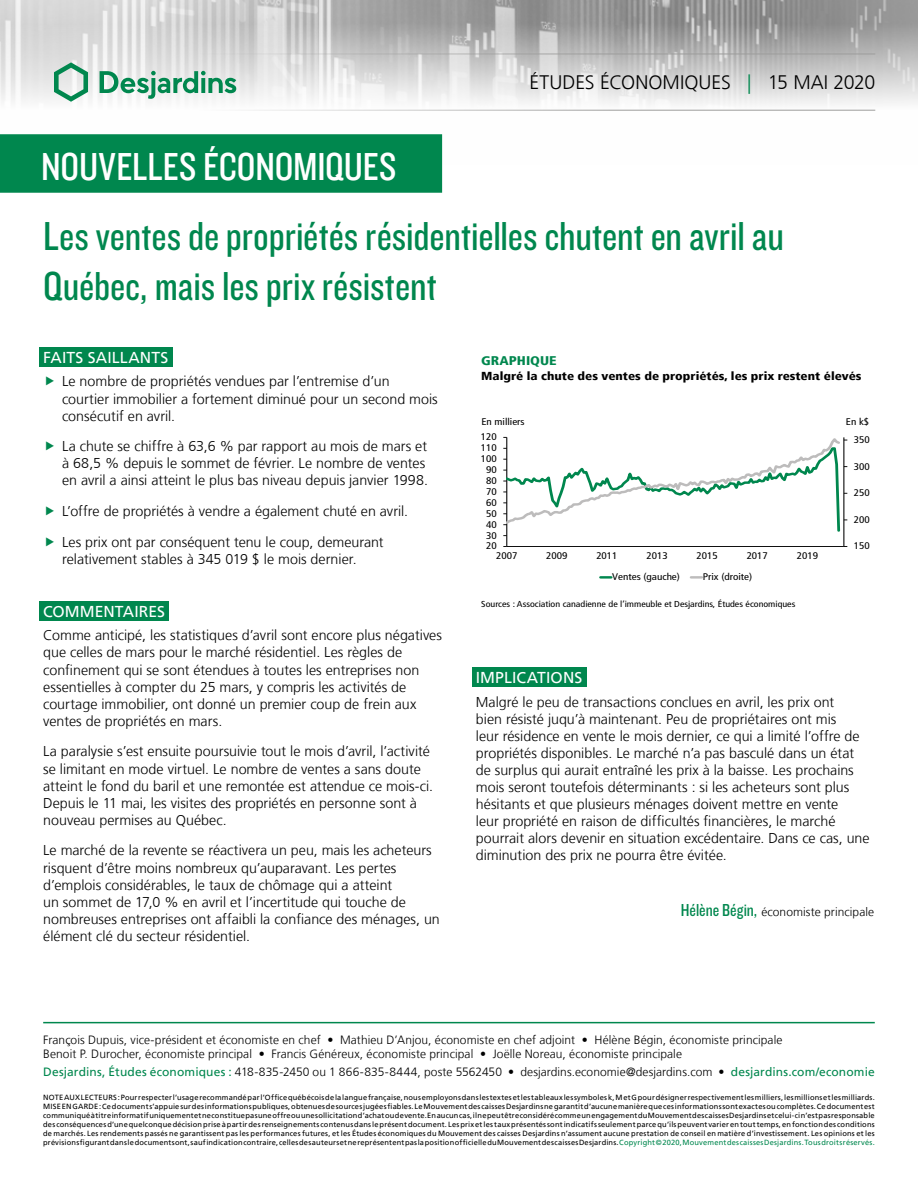
<style>
.page{position:relative;width:918px;height:1188px;background:#fff}
.page>*{position:absolute;margin:0;border:0;box-sizing:border-box;transform-origin:0 0}
.t1{font:42px/50.4px "Knockout 29 Junior Ltweight";color:#00874e}
.t2{font:40.5px "Knockout 29 Junior Ltweight";color:#fff}
.t3{font:300 19.5px "Frutiger LT";color:#000}
.t4{font:15.75px "Frutiger LT";letter-spacing:.005em;color:#fff}
.t5{font:300 14.25px/17.1px "Frutiger LT";color:#000}
.t6{font:900 condensed 12.6px "Frutiger LT";color:#00874e;scale:1.15 1}
.t7{font:300 12px/14.4px "Frutiger LT";letter-spacing:.005em;color:#000}
.t8{font:900 condensed 11.55px "Frutiger LT";color:#000;scale:1.15 1}
.t9{font:condensed 9.6px "Frutiger LT";color:#000;scale:1.15 1}
.t10{font:condensed 8.7px "Frutiger LT";color:#000;scale:1.15 1}
.t11{font:7.5px/9px "Frutiger LT";letter-spacing:.025em;color:#000;text-align:justify}
.s1{color:#00874e}
.s2{font-family:"Knockout 29 Junior Ltweight";font-weight:400;font-size:18px;color:#00874e}
.s3{font-weight:400;color:#00874e}
</style>
<div class="page">
<img style="left:0;top:0;width:918px;height:164px">
<hr style="left:43px;top:54px;width:832px;height:1px;background:#9d9d9c">
<hr style="left:43px;top:110px;width:832px;height:1px;background:#9d9d9c">
<svg style="left:54px;top:62px;width:34px;height:40px"></svg>
<svg style="left:100px;top:71px;width:136px;height:28px"></svg>
<div style="left:0;top:135px;width:441px;height:57px;background:#00874e"></div>
<div style="left:0;top:134px;width:442px;height:59px;border:2px solid #00874e"></div>
<hr style="left:43px;top:1022px;width:832px;height:1px;background:#00874e">
<div style="left:39px;top:347px;width:133px;height:20px;background:#00874e"></div>
<div style="left:39px;top:601px;width:130px;height:20px;background:#00874e"></div>
<div style="left:472px;top:667px;width:114px;height:20px;background:#00874e"></div>
<hr style="left:844px;top:437px;width:1px;height:110px;background:#000">
<hr style="left:506px;top:437px;width:1px;height:110px;background:#000">
<hr style="left:507px;top:546px;width:337px;height:1px;background:#000">
<svg style="left:503px;top:437px;width:344px;height:99px"></svg>
<svg style="left:601px;top:576px;width:10px;height:3px"></svg>
<svg style="left:691px;top:576px;width:11px;height:3px"></svg>
<h2 class="t2" style="left:41px;top:140px;width:357px">NOUVELLES ÉCONOMIQUES</h2>
<h3 class="t3" style="left:530px;top:72px;width:347px">ÉTUDES ÉCONOMIQUES <span class="s1">|</span> 15 MAI 2020</h3>
<h1 class="t1" style="left:43px;top:209px;width:742px">Les ventes de propriétés résidentielles chutent en avril au<br>Québec, mais les prix résistent</h1>
<p class="t4" style="left:43px;top:348px;width:127px">FAITS SAILLANTS</p>
<p class="t5" style="left:62px;top:373px;width:377px">Le nombre de propriétés vendues par l’entremise d’un courtier immobilier a fortement diminué pour un second mois consécutif en avril.</p>
<p class="t5" style="left:62px;top:438px;width:367px">La chute se chiffre à 63,6 % par rapport au mois de mars et à 68,5 % depuis le sommet de février. Le nombre de ventes en avril a ainsi atteint le plus bas niveau depuis janvier 1998.</p>
<p class="t5" style="left:62px;top:496px;width:348px;line-height:30.6px">L’offre de propriétés à vendre a également chuté en avril.<br>Les prix ont par conséquent tenu le coup, demeurant</p>
<p class="t5" style="left:62px;top:550px;width:296px">relativement stables à 345 019 $ le mois dernier.</p>
<p class="t4" style="left:43px;top:602px;width:123px">COMMENTAIRES</p>
<p class="t5" style="left:43px;top:627px;width:400px">Comme anticipé, les statistiques d’avril sont encore plus négatives que celles de mars pour le marché résidentiel. Les règles de confinement qui se sont étendues à toutes les entreprises non essentielles à compter du 25 mars, y compris les activités de courtage immobilier, ont donné un premier coup de frein aux ventes de propriétés en mars.</p>
<p class="t5" style="left:43px;top:743px;width:392px">La paralysie s’est ensuite poursuivie tout le mois d’avril, l’activité se limitant en mode virtuel. Le nombre de ventes a sans doute atteint le fond du baril et une remontée est attendue ce mois-ci.<br>Depuis le 11 mai, les visites des propriétés en personne sont à nouveau permises au Québec.</p>
<p class="t5" style="left:43px;top:842px;width:398px">Le marché de la revente se réactivera un peu, mais les acheteurs risquent d’être moins nombreux qu’auparavant. Les pertes d’emplois considérables, le taux de chômage qui a atteint<br>un sommet de 17,0 % en avril et l’incertitude qui touche de nombreuses entreprises ont affaibli la confiance des ménages, un élément clé du secteur résidentiel.</p>
<p class="t6" style="left:481px;top:354px;width:67px">GRAPHIQUE</p>
<p class="t8" style="left:481px;top:369px;width:332px">Malgré la chute des ventes de propriétés, les prix restent élevés</p>
<p class="t9" style="left:481px;top:416px;width:39px">En milliers</p>
<p class="t9" style="left:481px;top:431px;width:15px">120</p>
<p class="t9" style="left:481px;top:442px;width:15px">110</p>
<p class="t9" style="left:481px;top:453px;width:15px">100</p>
<p class="t9" style="left:486px;top:464px;width:11px">90</p>
<p class="t9" style="left:486px;top:475px;width:11px">80</p>
<p class="t9" style="left:486px;top:486px;width:11px">70</p>
<p class="t9" style="left:486px;top:497px;width:11px">60</p>
<p class="t9" style="left:486px;top:508px;width:11px">50</p>
<p class="t9" style="left:486px;top:519px;width:11px">40</p>
<p class="t9" style="left:486px;top:530px;width:11px">30</p>
<p class="t9" style="left:486px;top:541px;width:11px">20</p>
<p class="t9" style="left:496px;top:550px;width:20px">2007</p>
<p class="t9" style="left:546px;top:550px;width:20px">2009</p>
<p class="t9" style="left:596px;top:550px;width:20px">2011</p>
<p class="t9" style="left:646px;top:550px;width:20px">2013</p>
<p class="t9" style="left:697px;top:550px;width:20px">2015</p>
<p class="t9" style="left:747px;top:550px;width:20px">2017</p>
<p class="t9" style="left:797px;top:550px;width:20px">2019</p>
<p class="t9" style="left:612px;top:571px;width:60px">Ventes (gauche)</p>
<p class="t9" style="left:703px;top:571px;width:44px">Prix (droite)</p>
<p class="t10" style="left:481px;top:599px;width:275px">Sources : Association canadienne de l’immeuble et Desjardins, Études économiques</p>
<p class="t9" style="left:846px;top:416px;width:22px">En k$</p>
<p class="t9" style="left:854px;top:434px;width:15px">350</p>
<p class="t9" style="left:854px;top:461px;width:15px">300</p>
<p class="t9" style="left:854px;top:487px;width:15px">250</p>
<p class="t9" style="left:854px;top:514px;width:15px">200</p>
<p class="t9" style="left:854px;top:541px;width:15px">150</p>
<p class="t4" style="left:476px;top:668px;width:108px">IMPLICATIONS</p>
<p class="t5" style="left:476px;top:693px;width:395px">Malgré le peu de transactions conclues en avril, les prix ont<br>bien résisté juqu’à maintenant. Peu de propriétaires ont mis<br>leur résidence en vente le mois dernier, ce qui a limité l’offre de propriétés disponibles. Le marché n’a pas basculé dans un état de surplus qui aurait entraîné les prix à la baisse. Les prochains mois seront toutefois déterminants : si les acheteurs sont plus hésitants et que plusieurs ménages doivent mettre en vente<br>leur propriété en raison de difficultés financières, le marché pourrait alors devenir en situation excédentaire. Dans ce cas, une diminution des prix ne pourra être évitée.</p>
<p class="t7" style="left:681px;top:905px;width:195px"><span class="s2">Hélène Bégin,</span> économiste principale</p>
<p class="t7" style="left:43px;top:1032px;width:741px">François Dupuis, vice-président et économiste en chef • Mathieu D’Anjou, économiste en chef adjoint • Hélène Bégin, économiste principale<br>Benoit P. Durocher, économiste principal • Francis Généreux, économiste principal • Joëlle Noreau, économiste principale</p>
<p class="t7" style="left:43px;top:1065px;width:833px"><span class="s3">Desjardins, Études économiques :</span> 418-835-2450 ou 1 866-835-8444, poste 5562450 • desjardins.economie@desjardins.com • <span class="s3">desjardins.com/economie</span></p>
<p class="t11" style="left:43px;top:1093px;width:833px">NOTE AUX LECTEURS: Pour respecter l’usage recommandé par l’Office québécois de la langue française, nous employons dans les textes et les tableaux les symboles k, M et G pour désigner respectivement les milliers, les millions et les milliards.<br>MISE EN GARDE: Ce document s’appuie sur des informations publiques, obtenues de sources jugées fiables. Le Mouvement des caisses Desjardins ne garantit d’aucune manière que ces informations sont exactes ou complètes. Ce document est communiqué à titre informatif uniquement et ne constitue pas une offre ou une sollicitation d’achat ou de vente. En aucun cas, il ne peut être considéré comme un engagement du Mouvement des caisses Desjardins et celui-ci n’est pas responsable des conséquences d’une quelconque décision prise à partir des renseignements contenus dans le présent document. Les prix et les taux présentés sont indicatifs seulement parce qu’ils peuvent varier en tout temps, en fonction des conditions de marchés. Les rendements passés ne garantissent pas les performances futures, et les Études économiques du Mouvement des caisses Desjardins n’assument aucune prestation de conseil en matière d’investissement. Les opinions et les prévisions figurant dans le document sont, sauf indication contraire, celles des auteurs et ne représentent pas la position officielle du Mouvement des caisses Desjardins. <span class="s1">Copyright©2020, Mouvement des caisses Desjardins. Tous droits réservés.</span></p>
</div>
